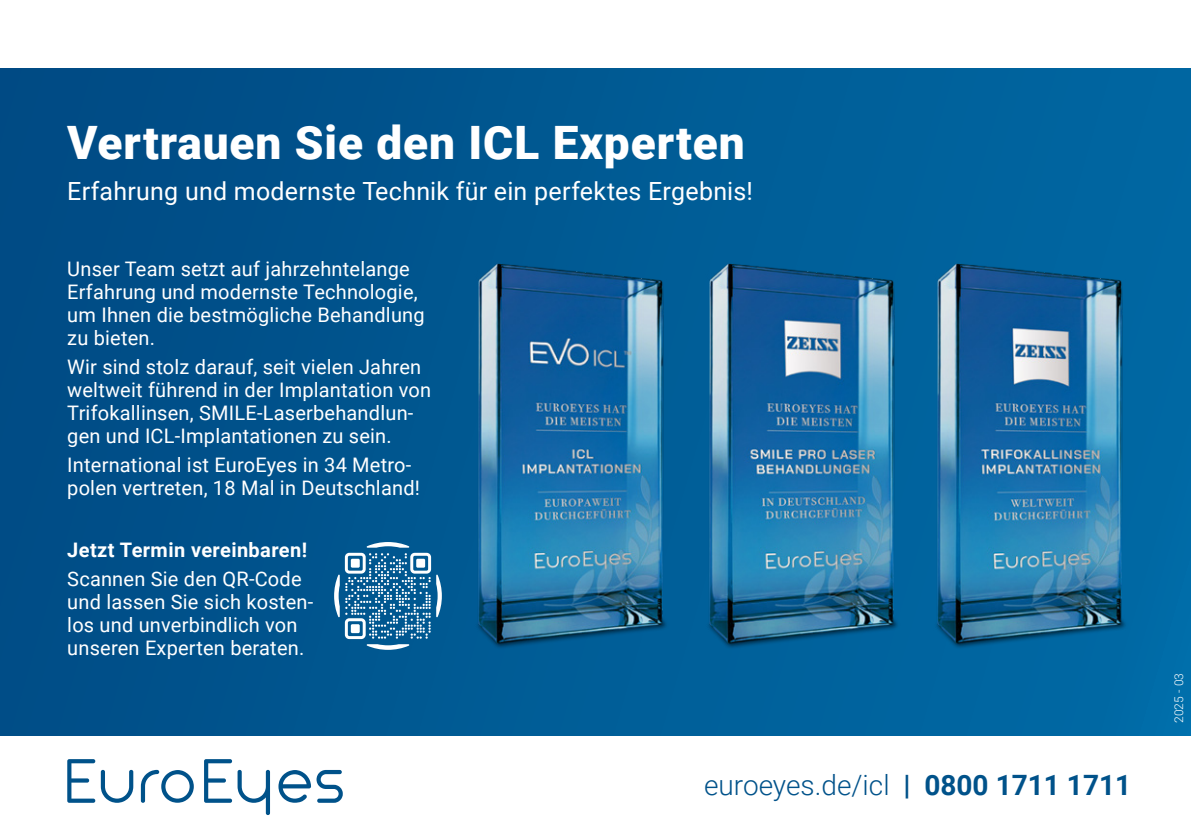
<style>
.page{position:relative;width:1191px;height:840px;background:#fff}
.page>*{position:absolute;margin:0;border:0;box-sizing:border-box;transform-origin:0 0}
.t1{font:900 46px "Roboto";letter-spacing:.02em;color:#fff}
.t2{font:300 28px "Roboto";color:#00528a}
.t3{font:25px "Roboto";letter-spacing:.01em;color:#fff}
.t4{font:20px/23px "Roboto";letter-spacing:.01em;color:#fff}
.t5{font:700 20px "Roboto";letter-spacing:.02em;color:#fff}
.t6{font:300 12px "Roboto";letter-spacing:.01em;color:#fff}
.s1{font-weight:700}
</style>
<div class="page">
<div style="left:0;top:68px;width:1190px;height:666px;background:linear-gradient(to right,#004b84,#0069a4)"></div>
<svg style="left:67px;top:759px;width:28px;height:43px"></svg>
<svg style="left:101px;top:769px;width:32px;height:33px"></svg>
<svg style="left:141px;top:769px;width:53px;height:33px"></svg>
<svg style="left:204px;top:759px;width:66px;height:55px"></svg>
<svg style="left:278px;top:769px;width:65px;height:33px"></svg>
<svg style="left:334px;top:541px;width:108px;height:108px;background:#2f76a4"></svg>
<div style="left:345px;top:552px;width:21px;height:21px;border:3px solid #fff;border-radius:3px"></div>
<div style="left:351px;top:558px;width:9px;height:9px;background:#fff"></div>
<div style="left:410px;top:552px;width:21px;height:21px;border:3px solid #fff;border-radius:3px"></div>
<div style="left:416px;top:558px;width:9px;height:9px;background:#fff"></div>
<div style="left:345px;top:618px;width:21px;height:20px;border:3px solid #fff;border-radius:3px"></div>
<div style="left:351px;top:624px;width:9px;height:8px;background:#fff"></div>
<img style="left:474px;top:263px;width:195px;height:386px">
<img style="left:705px;top:263px;width:195px;height:386px">
<img style="left:934px;top:263px;width:194px;height:386px">
<h1 class="t1" style="left:67px;top:110px;width:679px">Vertrauen Sie den ICL Experten</h1>
<p class="t3" style="left:67px;top:173px;width:687px">Erfahrung und modernste Technik für ein perfektes Ergebnis!</p>
<p class="t4" style="left:67px;top:256px;width:359px">Unser Team setzt auf jahrzehntelange<br>Erfahrung und modernste Technologie, um Ihnen die bestmögliche Behandlung zu bieten.</p>
<p class="t4" style="left:67px;top:354px;width:365px">Wir sind stolz darauf, seit vielen Jahren weltweit führend in der Implantation von Trifokallinsen, SMILE-Laserbehandlun&shy;gen und ICL-Implantationen zu sein.</p>
<p class="t4" style="left:67px;top:452px;width:354px">International ist EuroEyes in 34 Metro&shy;polen vertreten, 18 Mal in Deutschland!</p>
<p class="t5" style="left:67px;top:535px;width:241px">Jetzt Termin vereinbaren!</p>
<p class="t4" style="left:67px;top:566px;width:247px">Scannen Sie den QR-Code und lassen Sie sich kosten&shy;los und unverbindlich von unseren Experten beraten.</p>
<h2 class="t2" style="left:704px;top:764px;width:429px">euroeyes.de/icl <span class="s1">| 0800 1711 1711</span></h2>
<p class="t6" style="left:1170px;top:722px;width:52px;rotate:-90deg">2025 - 03</p>
</div>
